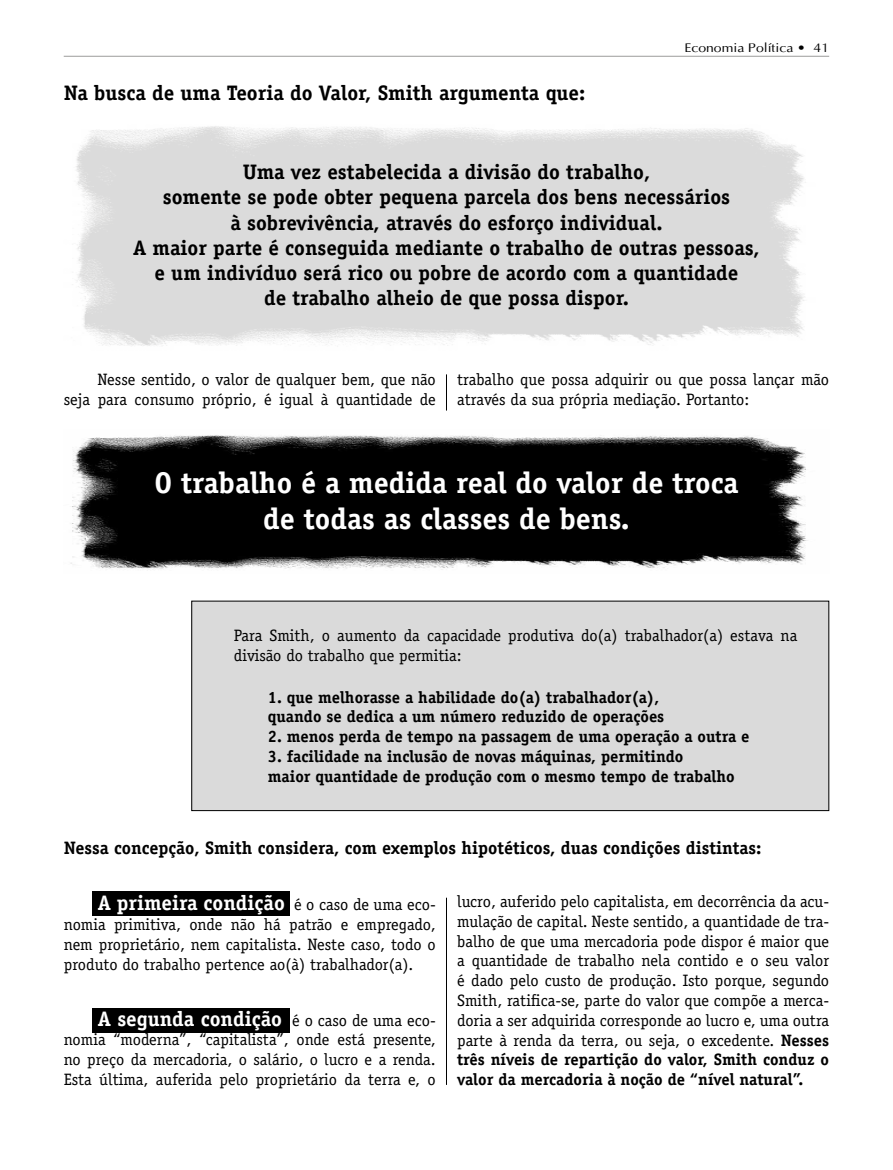
<style>
.page{position:relative;width:893px;height:1170px;background:#fff}
.page>*{position:absolute;margin:0;border:0;box-sizing:border-box;transform-origin:0 0}
.t1{font:700 30px/36px "Officina Serif Std";color:#fff;text-align:center}
.t2{font:700 21px/25.2px "Officina Serif Std";color:#000;text-align:center}
.t3{font:700 21px "Officina Serif Std";color:#fff}
.t4{font:700 18px "Officina Serif Std";color:#000}
.t5{font:16.5px/19.8px "Officina Serif Std";color:#000;text-align:justify}
.t6{font:700 16.5px/19.8px "Officina Serif Std";color:#000}
.t7{font:12.75px "Ottawa Plain";color:#000;scale:1.1 1}
.s1{font-weight:400;font-size:16.5px;color:#000}
.s2{font-weight:700}
</style>
<div class="page">
<hr style="left:64px;top:56px;width:765px;height:1px;background:#9d9d9c">
<div style="left:92px;top:1008px;width:197px;height:24px;background:#000"></div>
<img style="left:70px;top:435px;width:738px;height:135px">
<div style="left:192px;top:601px;width:637px;height:209px;background:#dadada"></div>
<div style="left:92px;top:891px;width:197px;height:24px;background:#000"></div>
<hr style="left:446px;top:374px;width:1px;height:36px;background:#000">
<hr style="left:446px;top:897px;width:1px;height:187px;background:#000">
<p class="t2" style="left:64px;top:80px;width:523px">Na busca de uma Teoria do Valor, Smith argumenta que:</p>
<p class="t7" style="left:684px;top:40px;width:133px">Economia Política • 41</p>
<p class="t2" style="left:133px;top:159px;width:628px">Uma vez estabelecida a divisão do trabalho,<br>somente se pode obter pequena parcela dos bens necessários<br>à sobrevivência, através do esforço individual.<br>A maior parte é conseguida mediante o trabalho de outras pessoas, e um indivíduo será rico ou pobre de acordo com a quantidade<br>de trabalho alheio de que possa dispor.</p>
<p class="t5" style="left:64px;top:369px;width:374px;text-align:right">Nesse sentido, o valor de qualquer bem, que não<br>seja para consumo próprio, é igual à quantidade de</p>
<p class="t5" style="left:457px;top:369px;width:374px">trabalho que possa adquirir ou que possa lançar mão através da sua própria mediação. Portanto:</p>
<h1 class="t1" style="left:155px;top:464px;width:585px">O trabalho é a medida real do valor de troca de todas as classes de bens.</h1>
<p class="t5" style="left:234px;top:625px;width:565px">Para Smith, o aumento da capacidade produtiva do(a) trabalhador(a) estava na divisão do trabalho que permitia:</p>
<p class="t6" style="left:268px;top:686px;width:398px">1. que melhorasse a habilidade do(a) trabalhador(a), quando se dedica a um número reduzido de operações</p>
<p class="t6" style="left:268px;top:726px;width:483px">2. menos perda de tempo na passagem de uma operação a outra e</p>
<p class="t6" style="left:268px;top:746px;width:468px">3. facilidade na inclusão de novas máquinas, permitindo<br>maior quantidade de produção com o mesmo tempo de trabalho</p>
<p class="t4" style="left:64px;top:836px;width:699px">Nessa concepção, Smith considera, com exemplos hipotéticos, duas condições distintas:</p>
<p class="t3" style="left:98px;top:889px;width:340px">A primeira condição <span class="s1">é o caso de uma eco-</span></p>
<p class="t5" style="left:64px;top:914px;width:374px">nomia primitiva, onde não há patrão e empregado, nem proprietário, nem capitalista. Neste caso, todo o produto do trabalho pertence ao(à) trabalhador(a).</p>
<p class="t3" style="left:98px;top:1005px;width:340px">A segunda condição <span class="s1">é o caso de uma eco-</span></p>
<p class="t5" style="left:64px;top:1029px;width:374px">nomia “moderna”, “capitalista”, onde está presente, no preço da mercadoria, o salário, o lucro e a renda.<br>Esta última, auferida pelo proprietário da terra e, o</p>
<p class="t5" style="left:457px;top:891px;width:374px">lucro, auferido pelo capitalista, em decorrência da acu&shy;mulação de capital. Neste sentido, a quantidade de tra&shy;balho de que uma mercadoria pode dispor é maior que a quantidade de trabalho nela contido e o seu valor é dado pelo custo de produção. Isto porque, segundo Smith, ratifica-se, parte do valor que compõe a merca&shy;doria a ser adquirida corresponde ao lucro e, uma outra parte à renda da terra, ou seja, o excedente. <span class="s2">Nesses três níveis de repartição do valor, Smith conduz o valor da mercadoria à noção de “nível natural”.</span></p>
</div>
